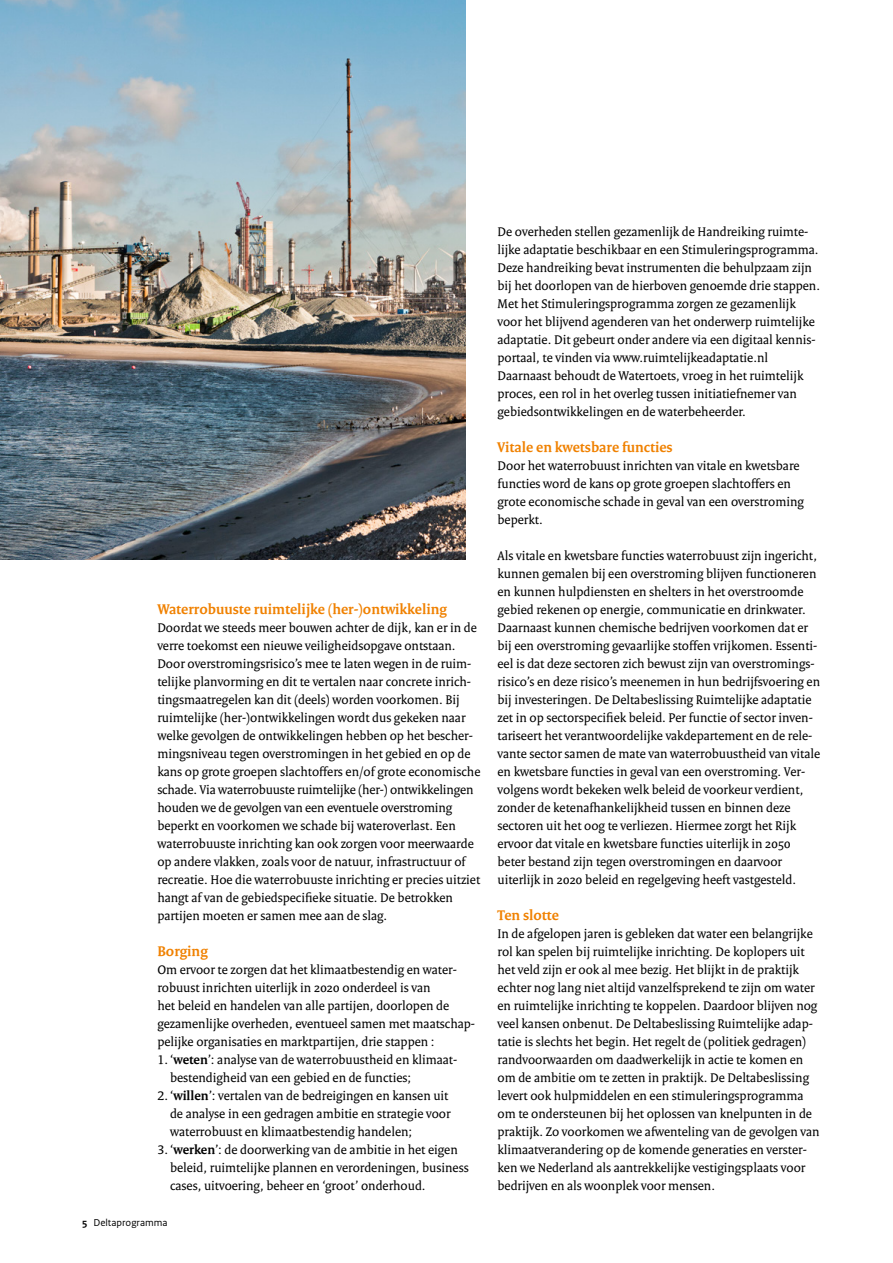
<style>
.page{position:relative;width:893px;height:1263px;background:#fff}
.page>*{position:absolute;margin:0;border:0;box-sizing:border-box;transform-origin:0 0}
._05_RO_Alineakop{font:700 15px "Rijksoverheid Serif";color:#f08100}
._10_RO_Broodtekst{font:13.5px/18px "Rijksoverheid Serif";color:#000}
._11_RO_Opsomming{font:13.5px/18px "Rijksoverheid Serif";color:#000}
.t1{font:10.5px "Rijksoverheid Sans Text";color:#000}
.s1{font-weight:700}
</style>
<div class="page">
<img style="left:0;top:0;width:465px;height:560px">
<p class="_05_RO_Alineakop" style="left:157px;top:600px;width:291px">Waterrobuuste ruimtelijke (her-)ontwikkeling</p>
<p class="_10_RO_Broodtekst" style="left:157px;top:618px;width:325px">Doordat we steeds meer bouwen achter de dijk, kan er in de verre toekomst een nieuwe veiligheidsopgave ontstaan.<br>Door overstromingsrisico’s mee te laten wegen in de ruim&shy;telijke planvorming en dit te vertalen naar concrete inrich&shy;tingsmaatregelen kan dit (deels) worden voorkomen. Bij ruimtelijke (her-)ontwikkelingen wordt dus gekeken naar welke gevolgen de ontwikkelingen hebben op het bescher&shy;mingsniveau tegen overstromingen in het gebied en op de kans op grote groepen slachtoffers en/of grote economische schade. Via waterrobuuste ruimtelijke (her-) ontwikkelingen houden we de gevolgen van een eventuele overstroming beperkt en voorkomen we schade bij wateroverlast. Een waterrobuuste inrichting kan ook zorgen voor meerwaarde op andere vlakken, zoals voor de natuur, infrastructuur of recreatie. Hoe die waterrobuuste inrichting er precies uitziet hangt af van de gebiedspecifieke situatie. De betrokken partijen moeten er samen mee aan de slag.</p>
<p class="_05_RO_Alineakop" style="left:157px;top:942px;width:52px">Borging</p>
<p class="_10_RO_Broodtekst" style="left:157px;top:960px;width:319px">Om ervoor te zorgen dat het klimaatbestendig en water&shy;robuust inrichten uiterlijk in 2020 onderdeel is van<br>het beleid en handelen van alle partijen, doorlopen de gezamenlijke overheden, eventueel samen met maatschap&shy;pelijke organisaties en marktpartijen, drie stappen :</p>
<p class="_11_RO_Opsomming" style="left:170px;top:1050px;width:289px;text-indent:-13px">1. ‘<span class="s1">weten</span>’: analyse van de waterrobuustheid en klimaat&shy;bestendigheid van een gebied en de functies;</p>
<p class="_11_RO_Opsomming" style="left:170px;top:1086px;width:282px;text-indent:-13px">2. ‘<span class="s1">willen</span>’: vertalen van de bedreigingen en kansen uit de analyse in een gedragen ambitie en strategie voor waterrobuust en klimaatbestendig handelen;</p>
<p class="_11_RO_Opsomming" style="left:170px;top:1140px;width:300px;text-indent:-13px">3. ‘<span class="s1">werken</span>’: de doorwerking van de ambitie in het eigen beleid, ruimtelijke plannen en verordeningen, business cases, uitvoering, beheer en ‘groot’ onderhoud.</p>
<p class="t1" style="left:82px;top:1216px;width:87px"><span class="s1">5</span> Deltaprogramma</p>
<p class="_10_RO_Broodtekst" style="left:497px;top:222px;width:324px">De overheden stellen gezamenlijk de Handreiking ruimte&shy;lijke adaptatie beschikbaar en een Stimuleringsprogramma.<br>Deze handreiking bevat instrumenten die behulpzaam zijn bij het doorlopen van de hierboven genoemde drie stappen.<br>Met het Stimuleringsprogramma zorgen ze gezamenlijk voor het blijvend agenderen van het onderwerp ruimtelijke adaptatie. Dit gebeurt onder andere via een digitaal kennis&shy;portaal, te vinden via www.ruimtelijkeadaptatie.nl</p>
<p class="_10_RO_Broodtekst" style="left:497px;top:366px;width:307px">Daarnaast behoudt de Watertoets, vroeg in het ruimtelijk proces, een rol in het overleg tussen initiatiefnemer van gebiedsontwikkelingen en de waterbeheerder.</p>
<p class="_05_RO_Alineakop" style="left:497px;top:438px;width:177px">Vitale en kwetsbare functies</p>
<p class="_10_RO_Broodtekst" style="left:497px;top:456px;width:304px">Door het waterrobuust inrichten van vitale en kwetsbare</p>
<p class="_10_RO_Broodtekst" style="left:497px;top:474px;width:308px">functies word de kans op grote groepen slachtoffers en grote economische schade in geval van een overstroming beperkt.</p>
<p class="_10_RO_Broodtekst" style="left:497px;top:546px;width:324px">Als vitale en kwetsbare functies waterrobuust zijn ingericht, kunnen gemalen bij een overstroming blijven functioneren en kunnen hulpdiensten en shelters in het overstroomde gebied rekenen op energie, communicatie en drinkwater.<br>Daarnaast kunnen chemische bedrijven voorkomen dat er bij een overstroming gevaarlijke stoffen vrijkomen. Essenti&shy;eel is dat deze sectoren zich bewust zijn van overstromings&shy;risico’s en deze risico’s meenemen in hun bedrijfsvoering en bij investeringen. De Deltabeslissing Ruimtelijke adaptatie zet in op sectorspecifiek beleid. Per functie of sector inven&shy;tariseert het verantwoordelijke vakdepartement en de rele&shy;vante sector samen de mate van waterrobuustheid van vitale en kwetsbare functies in geval van een overstroming. Ver&shy;volgens wordt bekeken welk beleid de voorkeur verdient, zonder de ketenafhankelijkheid tussen en binnen deze sectoren uit het oog te verliezen. Hiermee zorgt het Rijk ervoor dat vitale en kwetsbare functies uiterlijk in 2050 beter bestand zijn tegen overstromingen en daarvoor uiterlijk in 2020 beleid en regelgeving heeft vastgesteld.</p>
<p class="_05_RO_Alineakop" style="left:497px;top:906px;width:63px">Ten slotte</p>
<p class="_10_RO_Broodtekst" style="left:497px;top:924px;width:317px">In de afgelopen jaren is gebleken dat water een belangrijke</p>
<p class="_10_RO_Broodtekst" style="left:497px;top:942px;width:324px">rol kan spelen bij ruimtelijke inrichting. De koplopers uit het veld zijn er ook al mee bezig. Het blijkt in de praktijk echter nog lang niet altijd vanzelfsprekend te zijn om water en ruimtelijke inrichting te koppelen. Daardoor blijven nog veel kansen onbenut. De Deltabeslissing Ruimtelijke adap&shy;tatie is slechts het begin. Het regelt de (politiek gedragen) randvoorwaarden om daadwerkelijk in actie te komen en om de ambitie om te zetten in praktijk. De Deltabeslissing levert ook hulpmiddelen en een stimuleringsprogramma om te ondersteunen bij het oplossen van knelpunten in de praktijk. Zo voorkomen we afwenteling van de gevolgen van klimaatverandering op de komende generaties en verster&shy;ken we Nederland als aantrekkelijke vestigingsplaats voor bedrijven en als woonplek voor mensen.</p>
</div>
